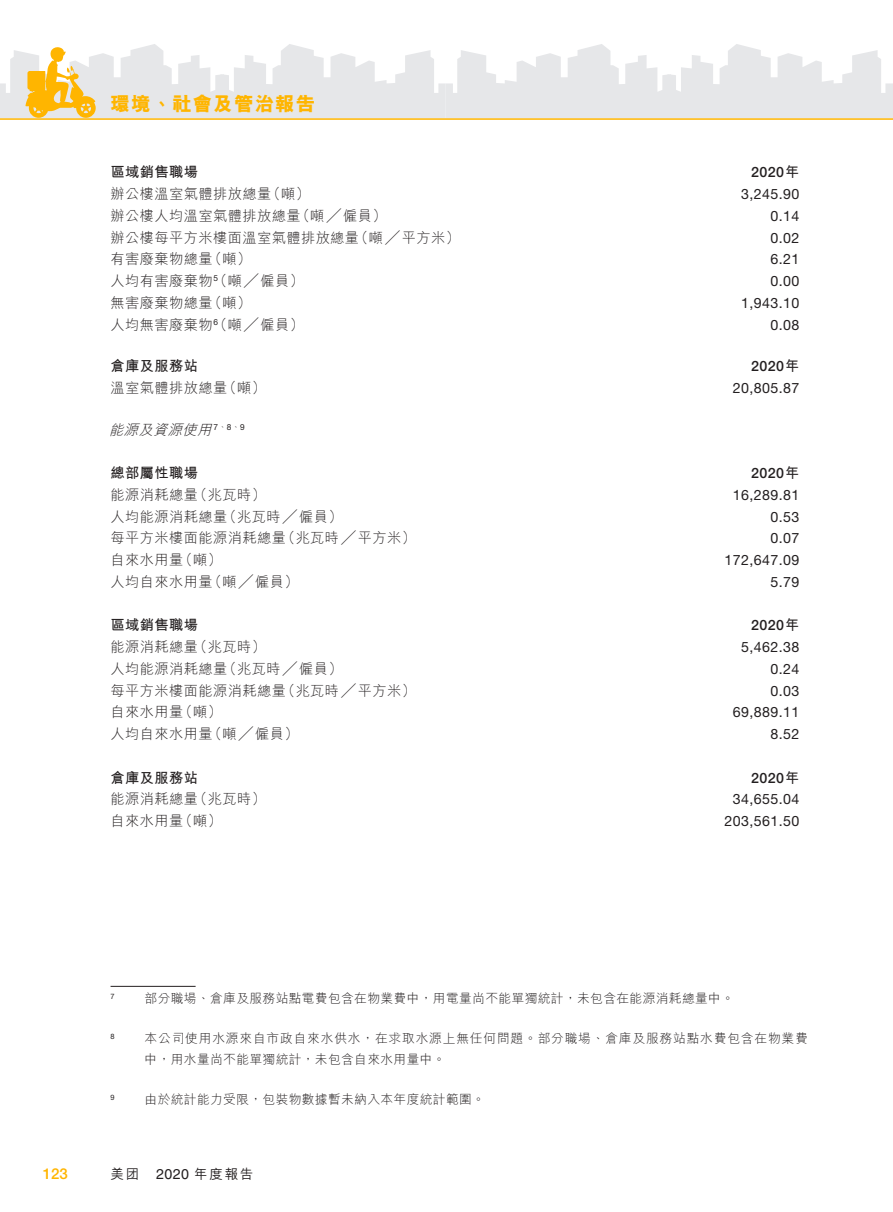
<style>
.page{position:relative;width:893px;height:1212px;background:#fff}
.page>*{position:absolute;margin:0;border:0;box-sizing:border-box;transform-origin:0 0}
.t1{font:800 19.5px "M Hei HK";letter-spacing:.055em;color:#ffb500}
.t2{font:500 15px "Helvetica Neue LT Std";color:#ffb500}
.t3{font:300 14.25px "M Hei HK";letter-spacing:.03em;color:#231f20}
.t4{font:14.25px "Helvetica Neue LT Std";letter-spacing:.03em;color:#231f20}
.t5{font:700 14.25px "M Hei HK";letter-spacing:.03em;color:#231f20}
.t6{font:500 14.25px "Helvetica Neue LT Std";letter-spacing:.03em;color:#231f20}
.t7{font:14.25px "Helvetica LT Std";color:#231f20}
.t8{font:italic 300 14.25px "M Hei HK";color:#231f20}
.t9{font:500 13.5px "M Hei HKS";color:#231f20}
.t10{font:300 12.75px "M Hei HK";letter-spacing:.03em;color:#231f20}
.t11{font:300 12.75px "M Hei HK";letter-spacing:.065em;color:#231f20}
.t12{font:8.25px "Helvetica Neue LT Std";color:#231f20}
.t13{font:7.5px "Helvetica Neue LT Std";color:#231f20}
.s1{font-family:"M Hei HK";font-weight:700}
.s2{font-family:"M Hei HK";font-weight:300}
.s3{font-family:"M Hei HK";font-weight:500;font-size:13.5px}
</style>
<div class="page">
<svg style="left:0;top:44px;width:893px;height:74px"></svg>
<hr style="left:0;top:118px;width:893px;height:2px;background:#ffb500">
<hr style="left:111px;top:986px;width:85px;height:1px;background:#231f20">
<h1 class="t1" style="left:111px;top:91px;width:206px">環境、社會及管治報告</h1>
<p class="t5" style="left:111px;top:162px;width:89px">區域銷售職場</p>
<p class="t6" style="left:751px;top:164px;width:50px">2020<span class="s1">年</span></p>
<p class="t3" style="left:111px;top:186px;width:162px">辦公樓溫室氣體排放總量</p>
<p class="t3" style="left:266px;top:186px;width:45px">（噸(</p>
<p class="t4" style="left:741px;top:185px;width:60px">3,245.90</p>
<p class="t3" style="left:296px;top:208px;width:93px">（噸╱僱員(</p>
<p class="t3" style="left:111px;top:208px;width:192px">辦公樓人均溫室氣體排放總量</p>
<p class="t4" style="left:770px;top:207px;width:30px">0.14</p>
<p class="t3" style="left:354px;top:230px;width:107px">（噸╱平方米(</p>
<p class="t3" style="left:111px;top:230px;width:250px">辦公樓每平方米樓面溫室氣體排放總量</p>
<p class="t4" style="left:770px;top:229px;width:30px">0.02</p>
<p class="t3" style="left:208px;top:252px;width:45px">（噸(</p>
<p class="t3" style="left:111px;top:252px;width:104px">有害廢棄物總量</p>
<p class="t4" style="left:770px;top:251px;width:30px">6.21</p>
<p class="t3" style="left:111px;top:273px;width:195px">人均有害廢棄物（噸╱僱員(</p>
<p class="t12" style="left:214px;top:273px;width:6px">5</p>
<p class="t4" style="left:770px;top:272px;width:30px">0.00</p>
<p class="t3" style="left:208px;top:295px;width:45px">（噸(</p>
<p class="t3" style="left:111px;top:295px;width:104px">無害廢棄物總量</p>
<p class="t4" style="left:741px;top:294px;width:60px">1,943.10</p>
<p class="t3" style="left:111px;top:317px;width:195px">人均無害廢棄物（噸╱僱員(</p>
<p class="t12" style="left:214px;top:317px;width:6px">6</p>
<p class="t4" style="left:770px;top:316px;width:30px">0.08</p>
<p class="t5" style="left:111px;top:356px;width:89px">倉庫及服務站</p>
<p class="t6" style="left:751px;top:358px;width:50px">2020<span class="s1">年</span></p>
<p class="t3" style="left:222px;top:380px;width:45px">（噸(</p>
<p class="t3" style="left:111px;top:380px;width:118px">溫室氣體排放總量</p>
<p class="t12" style="left:214px;top:422px;width:33px"><span class="s2">、</span>7 <span class="s2">、</span>8 9</p>
<p class="t8" style="left:109px;top:422px;width:107px">能源及資源使用</p>
<p class="t4" style="left:733px;top:379px;width:68px">20,805.87</p>
<p class="t5" style="left:111px;top:463px;width:89px">總部屬性職場</p>
<p class="t6" style="left:751px;top:465px;width:50px">2020<span class="s1">年</span></p>
<p class="t3" style="left:193px;top:487px;width:74px">（兆瓦時(</p>
<p class="t3" style="left:111px;top:487px;width:89px">能源消耗總量</p>
<p class="t4" style="left:733px;top:486px;width:68px">16,289.81</p>
<p class="t3" style="left:222px;top:509px;width:122px">（兆瓦時╱僱員(</p>
<p class="t3" style="left:111px;top:509px;width:118px">人均能源消耗總量</p>
<p class="t4" style="left:770px;top:508px;width:30px">0.53</p>
<p class="t3" style="left:281px;top:531px;width:136px">（兆瓦時╱平方米(</p>
<p class="t3" style="left:111px;top:531px;width:177px">每平方米樓面能源消耗總量</p>
<p class="t4" style="left:770px;top:530px;width:30px">0.07</p>
<p class="t3" style="left:178px;top:553px;width:45px">（噸(</p>
<p class="t3" style="left:111px;top:553px;width:74px">自來水用量</p>
<p class="t4" style="left:724px;top:552px;width:76px">172,647.09</p>
<p class="t3" style="left:208px;top:574px;width:93px">（噸╱僱員(</p>
<p class="t3" style="left:111px;top:574px;width:104px">人均自來水用量</p>
<p class="t4" style="left:770px;top:573px;width:30px">5.79</p>
<p class="t5" style="left:111px;top:615px;width:89px">區域銷售職場</p>
<p class="t6" style="left:751px;top:617px;width:50px">2020<span class="s1">年</span></p>
<p class="t3" style="left:193px;top:640px;width:74px">（兆瓦時(</p>
<p class="t3" style="left:111px;top:640px;width:89px">能源消耗總量</p>
<p class="t4" style="left:741px;top:639px;width:60px">5,462.38</p>
<p class="t3" style="left:222px;top:661px;width:122px">（兆瓦時╱僱員(</p>
<p class="t3" style="left:111px;top:661px;width:118px">人均能源消耗總量</p>
<p class="t4" style="left:770px;top:660px;width:30px">0.24</p>
<p class="t3" style="left:281px;top:683px;width:136px">（兆瓦時╱平方米(</p>
<p class="t3" style="left:111px;top:683px;width:177px">每平方米樓面能源消耗總量</p>
<p class="t4" style="left:770px;top:682px;width:30px">0.03</p>
<p class="t3" style="left:178px;top:705px;width:45px">（噸(</p>
<p class="t3" style="left:111px;top:705px;width:74px">自來水用量</p>
<p class="t4" style="left:733px;top:704px;width:68px">69,889.11</p>
<p class="t3" style="left:208px;top:727px;width:93px">（噸╱僱員(</p>
<p class="t3" style="left:111px;top:727px;width:104px">人均自來水用量</p>
<p class="t4" style="left:770px;top:726px;width:30px">8.52</p>
<p class="t5" style="left:111px;top:767px;width:89px">倉庫及服務站</p>
<p class="t6" style="left:751px;top:769px;width:50px">2020<span class="s1">年</span></p>
<p class="t3" style="left:193px;top:792px;width:74px">（兆瓦時(</p>
<p class="t3" style="left:111px;top:792px;width:89px">能源消耗總量</p>
<p class="t4" style="left:733px;top:791px;width:68px">34,655.04</p>
<p class="t3" style="left:178px;top:814px;width:45px">（噸(</p>
<p class="t3" style="left:111px;top:814px;width:74px">自來水用量</p>
<p class="t4" style="left:724px;top:813px;width:76px">203,561.50</p>
<p class="t2" style="left:43px;top:1165px;width:27px">123</p>
<p class="t13" style="left:111px;top:991px;width:6px">7</p>
<p class="t13" style="left:111px;top:1032px;width:6px">8</p>
<p class="t13" style="left:111px;top:1093px;width:6px">9</p>
<p class="t10" style="left:145px;top:991px;width:591px">部分職場、倉庫及服務站點電費包含在物業費中，用電量尚不能單獨統計，未包含在能源消耗總量中。</p>
<p class="t11" style="left:145px;top:1032px;width:665px">本公司使用水源來自市政自來水供水，在求取水源上無任何問題。部分職場、倉庫及服務站點水費包含在物業費</p>
<p class="t10" style="left:145px;top:1052px;width:303px">中，用水量尚不能單獨統計，未包含自來水用量中。</p>
<p class="t10" style="left:145px;top:1093px;width:342px">由於統計能力受限，包裝物數據暫未納入本年度統計範圍。</p>
<p class="t9" style="left:111px;top:1164px;width:30px">美團</p>
<p class="t7" style="left:156px;top:1165px;width:99px">2020 <span class="s3">年度報告</span></p>
</div>
